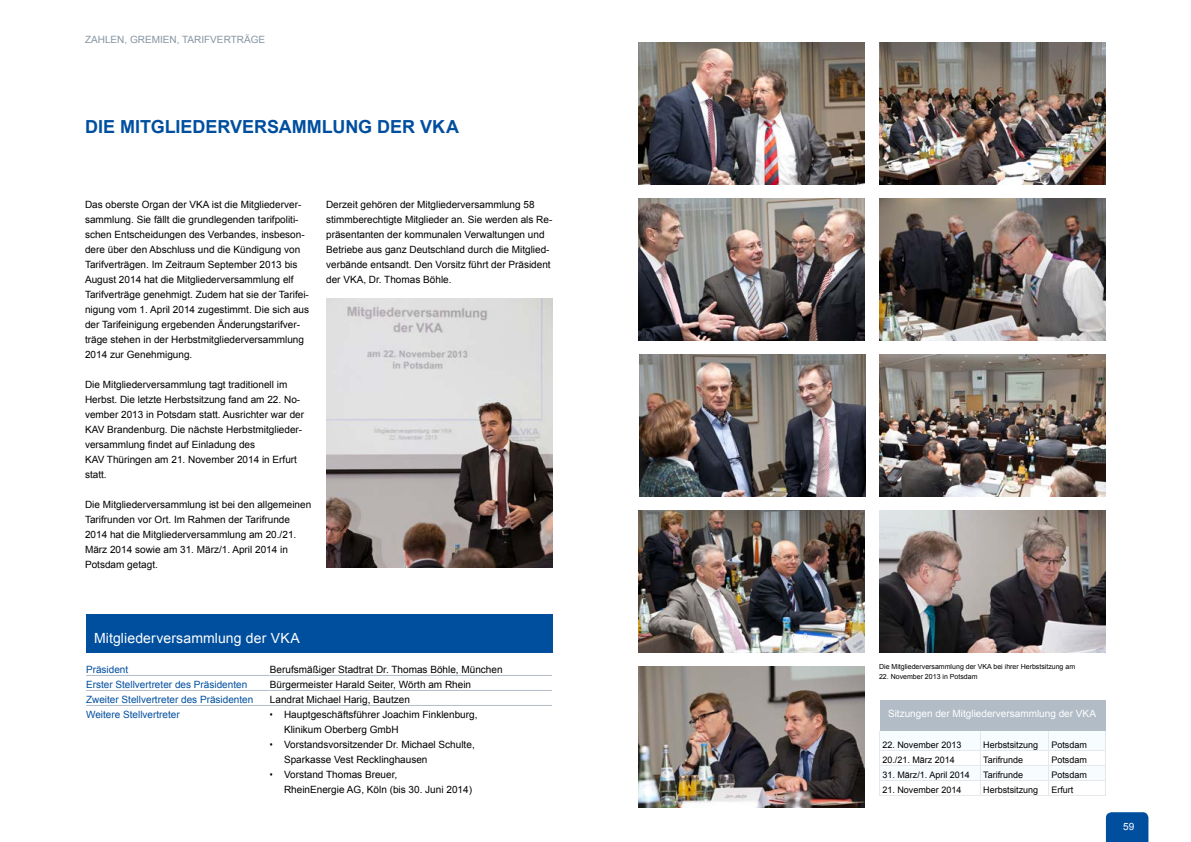
<style>
.page{position:relative;width:1191px;height:842px;background:#fff}
.page>*{position:absolute;margin:0;border:0;box-sizing:border-box;transform-origin:0 0}
.Headline{font:700 18px "Arial";color:#004f9f}
.Headline_14pt_weiß{font:14px "Arial";letter-spacing:.01em;color:#fff}
.Mengentext{font:10px/15px "Arial";color:#000}
.Text_Personen_Tabell{font:10px "Arial";color:#000}
.Introtext_10_blue{font:10px "Arial";color:#004f9f}
.Table_Subhead{font:10px "Arial";color:#fff}
.Hypertext{font:10px "Arial";color:#8595a2}
.Tabellentext_eng{font:9px "Arial";color:#000}
.Caption_Footnote_7pt{font:7px "Arial";color:#000}
.s1{font-family:"Arial Narrow"}
</style>
<div class="page">
<svg style="left:1106px;top:812px;width:42px;height:30px"></svg>
<div style="left:86px;top:614px;width:466px;height:39px;background:#004f9f"></div>
<hr style="left:86px;top:675px;width:183px;height:1px;background:#b2bcc6">
<hr style="left:269px;top:675px;width:283px;height:1px;background:#b2bcc6">
<hr style="left:86px;top:690px;width:183px;height:1px;background:#b2bcc6">
<hr style="left:269px;top:690px;width:283px;height:1px;background:#b2bcc6">
<hr style="left:86px;top:705px;width:183px;height:1px;background:#b2bcc6">
<hr style="left:269px;top:705px;width:283px;height:1px;background:#b2bcc6">
<div style="left:879px;top:701px;width:226px;height:30px;background:#b2bcc6"></div>
<svg style="left:879px;top:731px;width:227px;height:64px"></svg>
<hr style="left:879px;top:795px;width:101px;height:1px;background:#e4e8ec">
<hr style="left:980px;top:795px;width:68px;height:1px;background:#e4e8ec">
<hr style="left:1048px;top:795px;width:58px;height:1px;background:#e4e8ec">
<hr style="left:880px;top:765px;width:100px;height:1px;background:#e4e8ec">
<hr style="left:980px;top:765px;width:68px;height:1px;background:#e4e8ec">
<hr style="left:1048px;top:765px;width:57px;height:1px;background:#e4e8ec">
<img style="left:638px;top:43px;width:227px;height:141px">
<img style="left:638px;top:198px;width:227px;height:142px">
<img style="left:639px;top:354px;width:226px;height:142px">
<img style="left:638px;top:510px;width:227px;height:142px">
<img style="left:879px;top:198px;width:227px;height:142px">
<img style="left:326px;top:298px;width:227px;height:270px">
<img style="left:879px;top:354px;width:227px;height:142px">
<img style="left:879px;top:510px;width:227px;height:142px">
<img style="left:638px;top:666px;width:227px;height:142px">
<img style="left:879px;top:43px;width:227px;height:141px">
<p class="Hypertext" style="left:85px;top:32px;width:182px">ZAHLEN, GREMIEN, TARIFVERTRÄGE</p>
<p class="Headline" style="left:85px;top:114px;width:375px">DIE MITGLIEDERVERSAMMLUNG DER VKA</p>
<p class="Mengentext" style="left:85px;top:197px;width:225px">Das oberste Organ der VKA ist die Mitgliederver&shy;sammlung. Sie fällt die grundlegenden tarifpoliti&shy;schen Entscheidungen des Verbandes, insbeson&shy;dere über den Abschluss und die Kündigung von Tarifverträgen. Im Zeitraum September 2013 bis August 2014 hat die Mitgliederversammlung elf Tarifverträge genehmigt. Zudem hat sie der Tarifei&shy;nigung vom 1. April 2014 zugestimmt. Die sich aus der Tarifeinigung ergebenden Änderungstarifver&shy;träge stehen in der Herbstmitgliederversammlung 2014 zur Genehmigung.</p>
<p class="Mengentext" style="left:85px;top:377px;width:220px">Die Mitgliederversammlung tagt traditionell im Herbst. Die letzte Herbstsitzung fand am 22. No&shy;vember 2013 in Potsdam statt. Ausrichter war der KAV Brandenburg. Die nächste Herbstmitglieder&shy;versammlung findet auf Einladung des<br>KAV Thüringen am 21. November 2014 in Erfurt statt.</p>
<p class="Mengentext" style="left:85px;top:497px;width:228px">Die Mitgliederversammlung ist bei den allgemeinen Tarifrunden vor Ort. Im Rahmen der Tarifrunde 2014 hat die Mitgliederversammlung am 20./21.<br>März 2014 sowie am 31. März/1. April 2014 in Potsdam getagt.</p>
<p class="Mengentext" style="left:326px;top:197px;width:228px">Derzeit gehören der Mitgliederversammlung 58 stimmberechtigte Mitglieder an. Sie werden als Re&shy;präsentanten der kommunalen Verwaltungen und Betriebe aus ganz Deutschland durch die Mitglied&shy;verbände entsandt. Den Vorsitz führt der Präsident der VKA, Dr. Thomas Böhle.</p>
<p class="Headline_14pt_weiß" style="left:94px;top:628px;width:207px">Mitgliederversammlung der VKA</p>
<p class="Introtext_10_blue" style="left:86px;top:662px;width:44px">Präsident</p>
<p class="Text_Personen_Tabell" style="left:270px;top:662px;width:234px">Berufsmäßiger Stadtrat Dr. Thomas Böhle, München</p>
<p class="Introtext_10_blue" style="left:86px;top:677px;width:163px">Erster Stellvertreter des Präsidenten</p>
<p class="Text_Personen_Tabell" style="left:270px;top:677px;width:203px">Bürgermeister Harald Seiter, Wörth am Rhein</p>
<p class="Introtext_10_blue" style="left:86px;top:692px;width:169px">Zweiter Stellvertreter des Präsidenten</p>
<p class="Text_Personen_Tabell" style="left:270px;top:692px;width:142px">Landrat Michael Harig, Bautzen</p>
<p class="Introtext_10_blue" style="left:86px;top:707px;width:95px">Weitere Stellvertreter</p>
<p class="Mengentext" style="left:284px;top:707px;width:195px;text-indent:-14px"><span class="s1">•</span> Hauptgeschäftsführer Joachim Finklenburg,<br>Klinikum Oberberg GmbH</p>
<p class="Mengentext" style="left:284px;top:737px;width:192px;text-indent:-14px"><span class="s1">•</span> Vorstandsvorsitzender Dr. Michael Schulte,<br>Sparkasse Vest Recklinghausen</p>
<p class="Mengentext" style="left:284px;top:767px;width:189px;text-indent:-14px"><span class="s1">•</span> Vorstand Thomas Breuer,<br>RheinEnergie AG, Köln (bis 30. Juni 2014)</p>
<p class="Caption_Footnote_7pt" style="left:879px;top:662px;width:198px">Die Mitgliederversammlung der VKA bei ihrer Herbstsitzung am</p>
<p class="Caption_Footnote_7pt" style="left:879px;top:672px;width:100px">22. November 2013 in Potsdam</p>
<p class="Table_Subhead" style="left:888px;top:707px;width:209px">Sitzungen der Mitgliederversammlung der VKA</p>
<p class="Tabellentext_eng" style="left:882px;top:738px;width:81px">22. November 2013</p>
<p class="Tabellentext_eng" style="left:983px;top:738px;width:57px">Herbstsitzung</p>
<p class="Tabellentext_eng" style="left:1051px;top:738px;width:37px">Potsdam</p>
<p class="Tabellentext_eng" style="left:882px;top:753px;width:74px">20./21. März 2014</p>
<p class="Tabellentext_eng" style="left:983px;top:753px;width:42px">Tarifrunde</p>
<p class="Tabellentext_eng" style="left:1051px;top:753px;width:37px">Potsdam</p>
<p class="Tabellentext_eng" style="left:882px;top:768px;width:89px">31. März/1. April 2014</p>
<p class="Tabellentext_eng" style="left:983px;top:768px;width:42px">Tarifrunde</p>
<p class="Tabellentext_eng" style="left:1051px;top:768px;width:37px">Potsdam</p>
<p class="Tabellentext_eng" style="left:882px;top:783px;width:81px">21. November 2014</p>
<p class="Tabellentext_eng" style="left:983px;top:783px;width:57px">Herbstsitzung</p>
<p class="Tabellentext_eng" style="left:1051px;top:783px;width:24px">Erfurt</p>
<p class="Table_Subhead" style="left:1123px;top:819px;width:13px">59</p>
</div>
